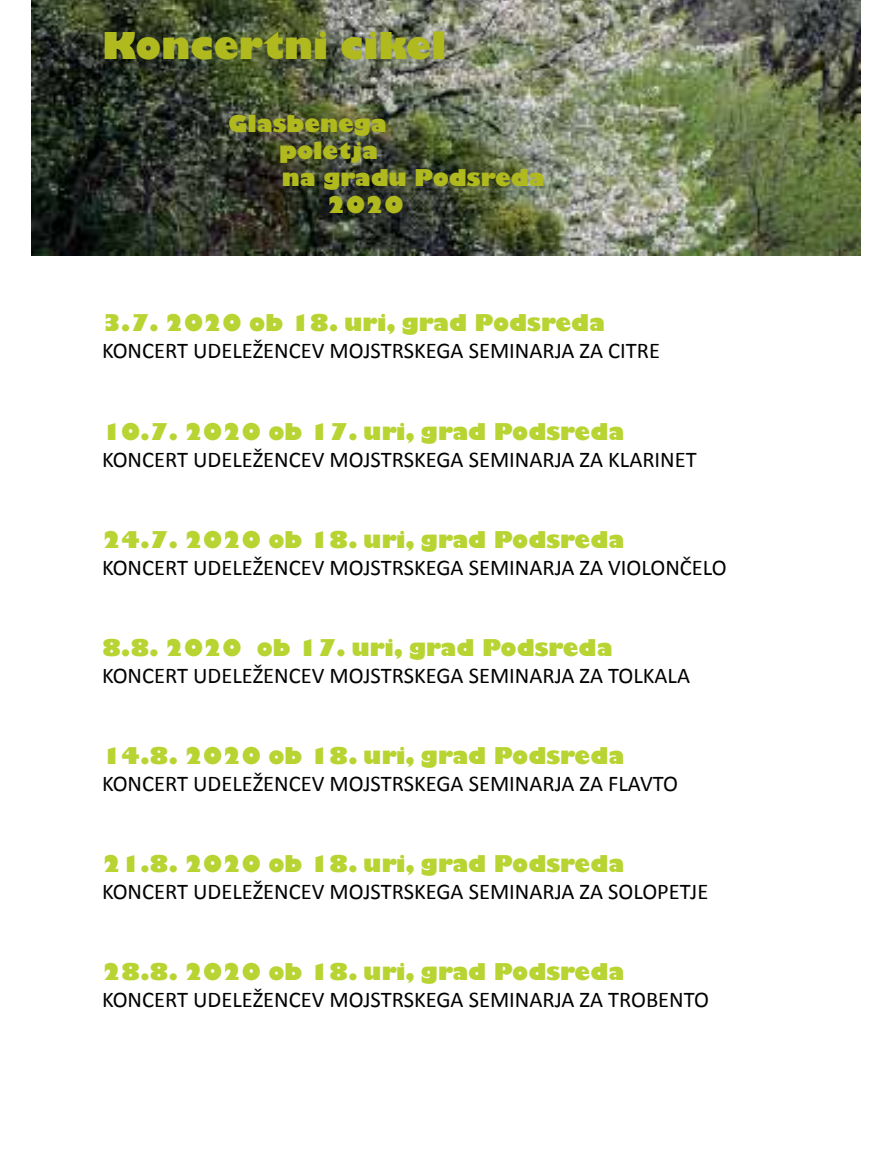
<style>
.page{position:relative;width:893px;height:1149px;background:#fff}
.page>*{position:absolute;margin:0;border:0;box-sizing:border-box;transform-origin:0 0}
.t1{font:800 36px "Gill Sans";color:#b0b91d}
.t2{font:22.5px "Calibri";color:#000}
.t3{font:800 22.5px "Gill Sans";color:#b7d433}
.t4{font:800 22.5px "Gill Sans";color:#b0b91d}
</style>
<div class="page">
<img style="left:32px;top:0;width:829px;height:255px">
<h1 class="t1" style="left:102px;top:23px;width:346px">Koncertni cikel</h1>
<p class="t4" style="left:228px;top:110px;width:160px">Glasbenega</p>
<p class="t4" style="left:279px;top:137px;width:101px">poletja</p>
<p class="t4" style="left:282px;top:164px;width:264px">na gradu Podsreda</p>
<p class="t4" style="left:327px;top:191px;width:78px">2020</p>
<p class="t3" style="left:102px;top:309px;width:505px">3.7. 2020 ob 18. uri, grad Podsreda</p>
<p class="t2" style="left:102px;top:336px;width:559px">KONCERT UDELEŽENCEV MOJSTRSKEGA SEMINARJA ZA CITRE</p>
<p class="t3" style="left:102px;top:417px;width:524px">10.7. 2020 ob 17. uri, grad Podsreda</p>
<p class="t2" style="left:102px;top:444px;width:596px">KONCERT UDELEŽENCEV MOJSTRSKEGA SEMINARJA ZA KLARINET</p>
<p class="t3" style="left:102px;top:525px;width:524px">24.7. 2020 ob 18. uri, grad Podsreda</p>
<p class="t2" style="left:102px;top:552px;width:626px">KONCERT UDELEŽENCEV MOJSTRSKEGA SEMINARJA ZA VIOLONČELO</p>
<p class="t3" style="left:102px;top:633px;width:512px">8.8. 2020 ob 17. uri, grad Podsreda</p>
<p class="t2" style="left:102px;top:660px;width:589px">KONCERT UDELEŽENCEV MOJSTRSKEGA SEMINARJA ZA TOLKALA</p>
<p class="t3" style="left:102px;top:741px;width:524px">14.8. 2020 ob 18. uri, grad Podsreda</p>
<p class="t2" style="left:102px;top:768px;width:577px">KONCERT UDELEŽENCEV MOJSTRSKEGA SEMINARJA ZA FLAVTO</p>
<p class="t3" style="left:102px;top:849px;width:524px">21.8. 2020 ob 18. uri, grad Podsreda</p>
<p class="t2" style="left:102px;top:876px;width:608px">KONCERT UDELEŽENCEV MOJSTRSKEGA SEMINARJA ZA SOLOPETJE</p>
<p class="t3" style="left:102px;top:957px;width:524px">28.8. 2020 ob 18. uri, grad Podsreda</p>
<p class="t2" style="left:102px;top:984px;width:608px">KONCERT UDELEŽENCEV MOJSTRSKEGA SEMINARJA ZA TROBENTO</p>
</div>
